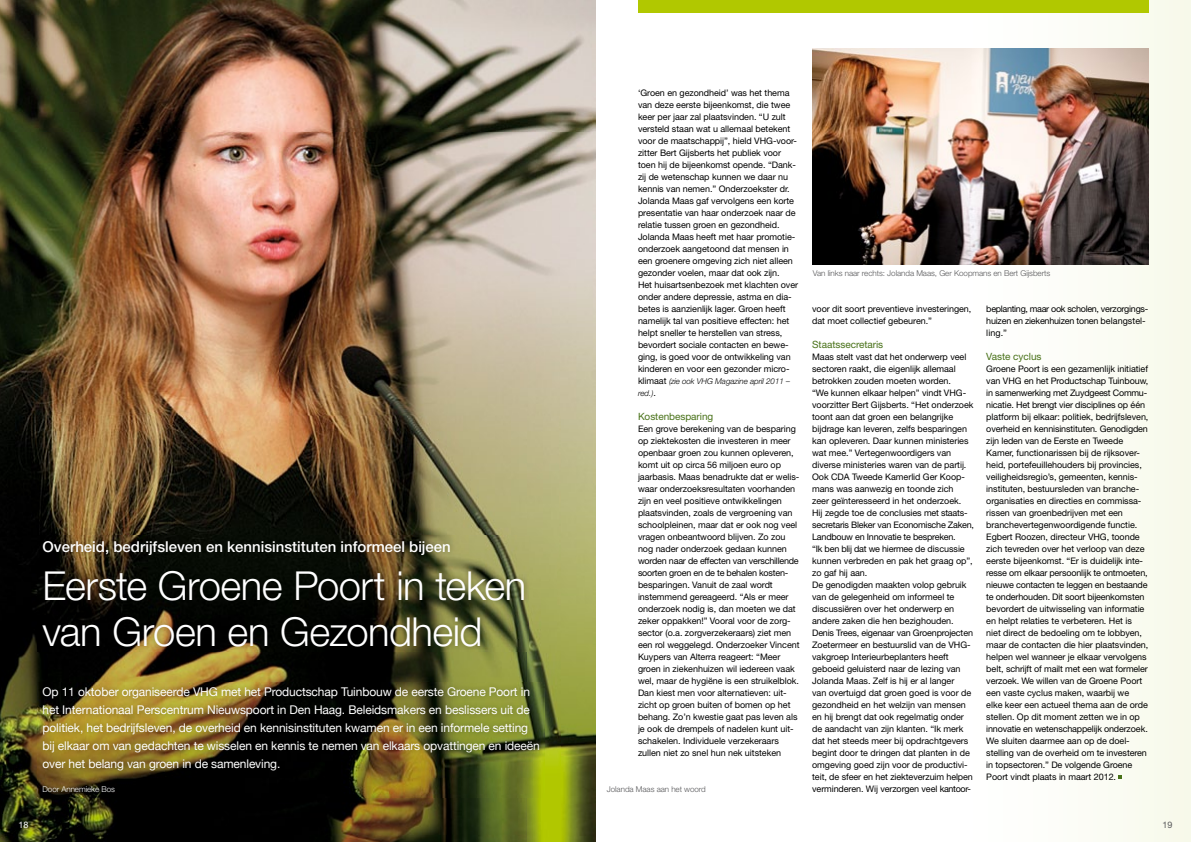
<style>
.page{position:relative;width:1191px;height:842px;background:#fff}
.page>*{position:absolute;margin:0;border:0;box-sizing:border-box;transform-origin:0 0}
.t1{font:300 40px/46px "Helvetica Neue LT Std";letter-spacing:-.015em;color:#fff}
.t2{font:500 15px "Helvetica Neue LT Std";color:#fff}
.t3{font:12px/18px "Helvetica Neue";letter-spacing:-.01em;color:#fff}
.t4{font:10px "Helvetica Neue LT Std";letter-spacing:-.005em;color:#487118}
.t5{font:9px/12px "Helvetica Neue LT Std";letter-spacing:-.005em;color:#000}
.t6{font:9px/12px "Helvetica Neue LT Std";letter-spacing:-.025em;color:#000}
.t7{font:9px "Helvetica Neue LT Std";color:#fff}
.t8{font:9px "Helvetica Neue LT Std";color:#58585a}
.t9{font:300 8px "Helvetica Neue LT Std";letter-spacing:-.005em;color:#58585a}
.t10{font:italic 300 8px/12px "Helvetica Neue LT Std";letter-spacing:-.005em;color:#000}
.t11{font:300 8px "Helvetica Neue LT Std";letter-spacing:-.005em;color:#fff}
.s1{font-weight:400;font-style:normal;font-size:9px}
</style>
<div class="page">
<div style="left:911px;top:0;width:280px;height:842px;background:linear-gradient(to right,#fff,#f8f9eb)"></div>
<div style="left:638px;top:0;width:510px;height:12px;background:#b1c800"></div>
<img style="left:0;top:0;width:595px;height:132px">
<img style="left:0;top:132px;width:560px;height:426px">
<img style="left:560px;top:132px;width:35px;height:710px">
<img style="left:0;top:558px;width:69px;height:284px">
<img style="left:526px;top:558px;width:35px;height:284px">
<img style="left:69px;top:651px;width:457px;height:31px">
<img style="left:69px;top:797px;width:457px;height:45px">
<img style="left:813px;top:48px;width:335px;height:216px">
<svg style="left:1118px;top:775px;width:3px;height:4px"></svg>
<img style="left:37px;top:535px;width:492px;height:116px">
<img style="left:37px;top:682px;width:507px;height:115px">
<h2 class="t2" style="left:43px;top:538px;width:410px">Overheid, bedrijfsleven en kennisinstituten informeel bijeen</h2>
<h1 class="t1" style="left:43px;top:562px;width:485px">Eerste Groene Poort in teken van Groen en Gezondheid</h1>
<p class="t3" style="left:43px;top:683px;width:499px">Op 11 oktober organiseerde VHG met het Productschap Tuinbouw de eerste Groene Poort in het Internationaal Perscentrum Nieuwspoort in Den Haag. Beleidsmakers en beslissers uit de politiek, het bedrijfsleven, de overheid en kennisinstituten kwamen er in een informele setting bij elkaar om van gedachten te wisselen en kennis te nemen van elkaars opvattingen en ideeën over het belang van groen in de samenleving.</p>
<p class="t11" style="left:43px;top:784px;width:74px">Door Annemieke Bos</p>
<p class="t5" style="left:638px;top:87px;width:162px">‘Groen en gezondheid’ was het thema van deze eerste bijeenkomst, die twee keer per jaar zal plaatsvinden. “U zult versteld staan wat u allemaal betekent voor de maatschappij”, hield VHG-voor&shy;zitter Bert Gijsberts het publiek voor toen hij de bijeenkomst opende. “Dank&shy;zij de wetenschap kunnen we daar nu kennis van nemen.” Onderzoekster dr.<br>Jolanda Maas gaf vervolgens een korte presentatie van haar onderzoek naar de relatie tussen groen en gezondheid.<br>Jolanda Maas heeft met haar promotie&shy;onderzoek aangetoond dat mensen in een groenere omgeving zich niet alleen gezonder voelen, maar dat ook zijn.<br>Het huisartsenbezoek met klachten over onder andere depressie, astma en dia&shy;betes is aanzienlijk lager. Groen heeft namelijk tal van positieve effecten: het helpt sneller te herstellen van stress, bevordert sociale contacten en bewe&shy;ging, is goed voor de ontwikkeling van kinderen en voor een gezonder micro-</p>
<p class="t10" style="left:638px;top:375px;width:153px"><span class="s1">klimaat</span> (zie ook VHG Magazine april 2011 – red.)<span class="s1">.</span></p>
<p class="t4" style="left:638px;top:410px;width:77px">Kostenbesparing</p>
<p class="t5" style="left:638px;top:423px;width:163px">Een grove berekening van de besparing op ziektekosten die investeren in meer openbaar groen zou kunnen opleveren, komt uit op circa 56 miljoen euro op jaarbasis. Maas benadrukte dat er welis&shy;waar onderzoeksresultaten voorhanden zijn en veel positieve ontwikkelingen plaatsvinden, zoals de vergroening van schoolpleinen, maar dat er ook nog veel vragen onbeantwoord blijven. Zo zou nog nader onderzoek gedaan kunnen worden naar de effecten van verschillende soorten groen en de te behalen kosten&shy;besparingen. Vanuit de zaal wordt instemmend gereageerd. “Als er meer onderzoek nodig is, dan moeten we dat zeker oppakken!” Vooral voor de zorg&shy;sector (o.a. zorgverzekeraars) ziet men een rol weggelegd. Onderzoeker Vincent Kuypers van Alterra reageert: “Meer groen in ziekenhuizen wil iedereen vaak wel, maar de hygiëne is een struikelblok.<br>Dan kiest men voor alternatieven: uit&shy;zicht op groen buiten of bomen op het behang. Zo’n kwestie gaat pas leven als je ook de drempels of nadelen kunt uit&shy;schakelen. Individuele verzekeraars zullen niet zo snel hun nek uitsteken</p>
<p class="t9" style="left:607px;top:784px;width:101px">Jolanda Maas aan het woord</p>
<p class="t9" style="left:813px;top:268px;width:239px">Van links naar rechts: Jolanda Maas, Ger Koopmans en Bert Gijsberts</p>
<p class="t5" style="left:812px;top:303px;width:161px">voor dit soort preventieve investeringen, dat moet collectief gebeuren.”</p>
<p class="t4" style="left:812px;top:338px;width:73px">Staatssecretaris</p>
<p class="t5" style="left:812px;top:351px;width:163px">Maas stelt vast dat het onderwerp veel sectoren raakt, die eigenlijk allemaal betrokken zouden moeten worden.<br>“We kunnen elkaar helpen” vindt VHG&shy;voorzitter Bert Gijsberts. “Het onderzoek toont aan dat groen een belangrijke bijdra ge kan leveren, zelfs besparingen kan opleveren. Daar kunnen ministeries wat mee.” Vertegenwoordigers van diverse ministeries waren van de partij.<br>Ook CDA Tweede Kamerlid Ger Koop&shy;mans was aanwezig en toonde zich<br>zeer geïnteresseerd in het onderzoek.<br>Hij zegde toe de conclusies met staats&shy;secretaris Bleker van Economische Zaken, Landbouw en Innovatie te bespreken.<br>“Ik ben blij dat we hiermee de discussie kunnen verbreden en pak het graag op”, zo gaf hij aan.<br>De genodigden maakten volop gebruik van de gelegenheid om informeel te discussiëren over het onderwerp en andere zaken die hen bezighouden.<br>Denis Trees, eigenaar van Groenprojecten Zoetermeer en bestuurslid van de VHG&shy;vakgroep Interieurbeplanters heeft geboeid geluisterd naar de lezing van Jolanda Maas. Zelf is hij er al langer<br>van overtuigd dat groen goed is voor de gezondheid en het welzijn van mensen en hij brengt dat ook regelmatig onder de aandacht van zijn klanten. “Ik merk dat het steeds meer bij opdrachtgevers begint door te dringen dat planten in de omgeving goed zijn voor de productivi&shy;teit, de sfeer en het ziekteverzuim helpen verminderen. Wij verzorgen veel kantoor-</p>
<p class="t6" style="left:986px;top:303px;width:164px">beplanting, maar ook scholen, verzorgings&shy;huizen en ziekenhuizen tonen belangstel&shy;ling.”</p>
<p class="t4" style="left:986px;top:350px;width:57px">Vaste cyclus</p>
<p class="t5" style="left:986px;top:363px;width:164px">Groene Poort is een gezamenlijk initiatief van VHG en het Productschap Tuinbouw, in samenwerking met Zuydgeest Commu&shy;nicatie. Het brengt vier disciplines op één platform bij elkaar: politiek, bedrijfsleven, overheid en kennisinstituten. Genodigden zijn leden van de Eerste en Tweede Kamer, functionarissen bij de rijksover&shy;heid, portefeuillehouders bij provincies, veiligheidsregio’s, gemeenten, kennis&shy;instituten, bestuursleden van branche&shy;organisaties en directies en commissa&shy;rissen van groenbedrijven met een branchevertegenwoordigende functie.<br>Egbert Roozen, directeur VHG, toonde zich tevreden over het verloop van deze eerste bijeenkomst. “Er is duidelijk inte&shy;resse om elkaar persoonlijk te ontmoeten, nieuwe contacten te leggen en bestaande te onderhouden. Dit soort bijeenkomsten bevordert de uitwisseling van informatie en helpt relaties te verbeteren. Het is niet direct de bedoeling om te lobbyen, maar de contacten die hier plaatsvinden, helpen wel wanneer je elkaar vervolgens belt, schrijft of mailt met een wat formeler verzoek. We willen van de Groene Poort een vaste cyclus maken, waarbij we<br>elke keer een actueel thema aan de orde stellen. Op dit moment zetten we in op innovatie en wetenschappelijk onderzoek.<br>We sluiten daarmee aan op de doel&shy;stelling van de overheid om te investeren in topsectoren.” De volgende Groene Poort vindt plaats in maart 2012.</p>
<p class="t7" style="left:19px;top:819px;width:11px">18</p>
<p class="t8" style="left:1162px;top:819px;width:11px">19</p>
</div>
